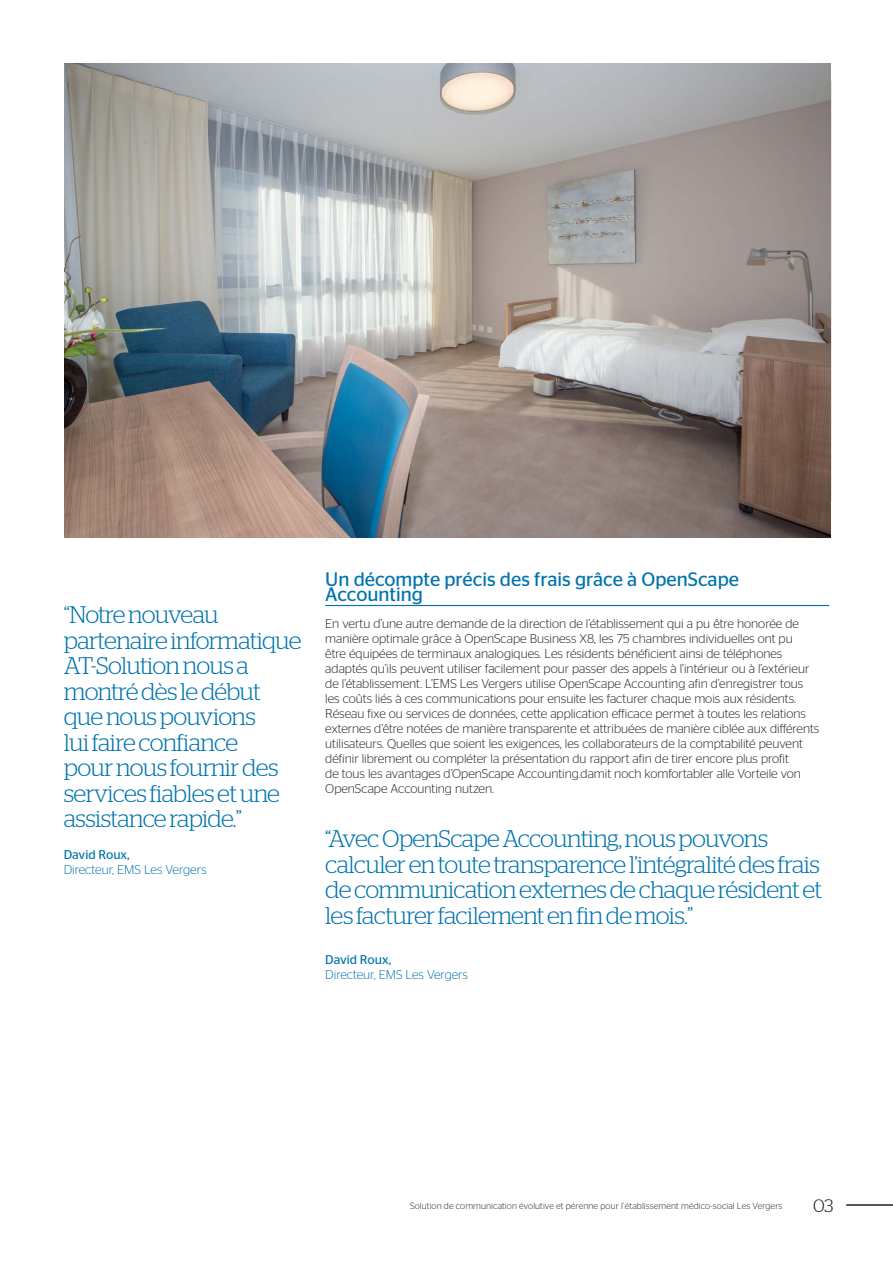
<style>
.page{position:relative;width:893px;height:1263px;background:#fff}
.page>*{position:absolute;margin:0;border:0;box-sizing:border-box;transform-origin:0 0}
.t1{font:300 24px/25.5px "Stag";letter-spacing:-.03em;color:#0073ae}
.Chapter_Title___Succ{font:19.5px/15px "Stag Sans";color:#0073ae}
.t2{font:300 18px "Stag";color:#231f20}
.Body_Copy{font:300 12.75px/15px "Stag Sans";color:#231f20}
.Quote___Job_Descript{font:300 12.75px/15px "Stag Sans";color:#0073ae}
.Small_Notes___Supers{font:300 9px "Stag Sans";letter-spacing:.015em;color:#231f20}
.s1{font-weight:400}
</style>
<div class="page">
<img style="left:64px;top:64px;width:767px;height:473px">
<hr style="left:325px;top:605px;width:504px;height:1px;background:#0073ae">
<hr style="left:846px;top:1204px;width:47px;height:2px;background:#231f20">
<p class="t1" style="left:64px;top:601px;width:239px">“Notre nouveau partenaire informatique<br>AT-Solution nous a montré dès le début que nous pouvions<br>lui faire confiance<br>pour nous fournir des services fiables et une assistance rapide.”</p>
<p class="Quote___Job_Descript" style="left:64px;top:847px;width:144px"><span class="s1">David Roux,<br></span>Directeur, EMS Les Vergers</p>
<p class="Chapter_Title___Succ" style="left:325px;top:571px;width:415px">Un décompte précis des frais grâce à OpenScape<br>Accounting</p>
<p class="Body_Copy" style="left:325px;top:616px;width:496px">En vertu d’une autre demande de la direction de l’établissement qui a pu être honorée de manière optimale grâce à OpenScape Business X8, les 75 chambres individuelles ont pu<br>être équipées de terminaux analogiques. Les résidents bénéficient ainsi de téléphones adaptés qu’ils peuvent utiliser facilement pour passer des appels à l’intérieur ou à l’extérieur de l’établissement. L’EMS Les Vergers utilise OpenScape Accounting afin d’enregistrer tous les coûts liés à ces communications pour ensuite les facturer chaque mois aux résidents.<br>Réseau fixe ou services de données, cette application efficace permet à toutes les relations externes d’être notées de manière transparente et attribuées de manière ciblée aux différents utilisateurs. Quelles que soient les exigences, les collaborateurs de la comptabilité peuvent définir librement ou compléter la présentation du rapport afin de tirer encore plus profit<br>de tous les avantages d’OpenScape Accounting.damit noch komfortabler alle Vorteile von OpenScape Accounting nutzen.</p>
<p class="t1" style="left:325px;top:826px;width:498px">“Avec OpenScape Accounting, nous pouvons calculer en toute transparence l’intégralité des frais de communication externes de chaque résident et les facturer facilement en fin de mois.”</p>
<p class="Quote___Job_Descript" style="left:325px;top:952px;width:144px"><span class="s1">David Roux,<br></span>Directeur, EMS Les Vergers</p>
<p class="Small_Notes___Supers" style="left:410px;top:1201px;width:374px">Solution de communication évolutive et pérenne pour l’établissement médico-social Les Vergers</p>
<h3 class="t2" style="left:813px;top:1196px;width:22px">03</h3>
</div>
